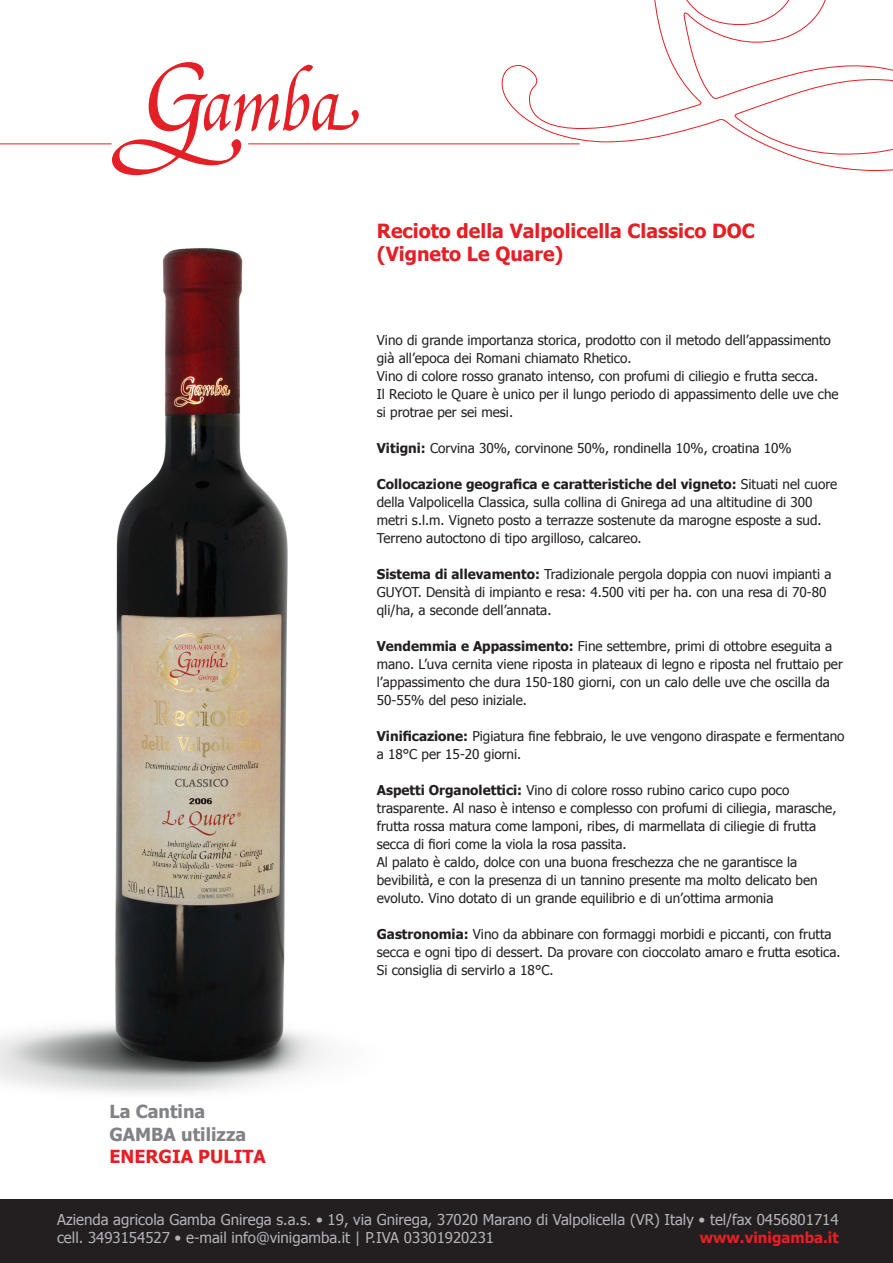
<style>
.page{position:relative;width:893px;height:1263px;background:#fff}
.page>*{position:absolute;margin:0;border:0;box-sizing:border-box;transform-origin:0 0}
.t1{font:700 19.5px "Tahoma";color:#e41f25}
.t2{font:700 18px "Tahoma";color:#808285}
.t3{font:700 18px "Tahoma";color:#e41f25}
.t4{font:15px "Tahoma";color:#b2b3b7}
.t5{font:700 15px "Tahoma";color:#e41f25}
.t6{font:13.5px/18px "Tahoma";color:#231f20}
.s1{font-weight:700}
</style>
<div class="page">
<img style="left:0;top:175px;width:518px;height:1025px">
<svg style="left:112px;top:62px;width:247px;height:113px"></svg>
<hr style="left:0;top:143px;width:112px;height:1px;background:#e41f25">
<hr style="left:248px;top:143px;width:332px;height:1px;background:#e41f25">
<div style="left:0;top:1200px;width:893px;height:63px;background:#231f20"></div>
<svg style="left:501px;top:0;width:392px;height:171px"></svg>
<p class="t1" style="left:377px;top:217px;width:380px">Recioto della Valpolicella Classico DOC</p>
<p class="t1" style="left:377px;top:241px;width:188px">(Vigneto Le Quare)</p>
<p class="t2" style="left:109px;top:1099px;width:97px">La Cantina</p>
<p class="t2" style="left:109px;top:1122px;width:138px">GAMBA utilizza</p>
<p class="t3" style="left:109px;top:1144px;width:158px">ENERGIA PULITA</p>
<p class="t6" style="left:377px;top:330px;width:455px">Vino di grande importanza storica, prodotto con il metodo dell’appassimento già all’epoca dei Romani chiamato Rhetico.</p>
<p class="t6" style="left:377px;top:366px;width:443px">Vino di colore rosso granato intenso, con profumi di ciliegio e frutta secca.</p>
<p class="t6" style="left:377px;top:384px;width:463px">Il Recioto le Quare è unico per il lungo periodo di appassimento delle uve che si protrae per sei mesi.</p>
<p class="t6" style="left:377px;top:438px;width:416px"><span class="s1">Vitigni:</span> Corvina 30%, corvinone 50%, rondinella 10%, croatina 10%</p>
<p class="t6" style="left:377px;top:474px;width:462px"><span class="s1">Collocazione geografica e caratteristiche del vigneto:</span> Situati nel cuore della Valpolicella Classica, sulla collina di Gnirega ad una altitudine di 300 metri s.l.m. Vigneto posto a terrazze sostenute da marogne esposte a sud.<br>Terreno autoctono di tipo argilloso, calcareo.</p>
<p class="t6" style="left:377px;top:564px;width:456px"><span class="s1">Sistema di allevamento:</span> Tradizionale pergola doppia con nuovi impianti a<br>GUYOT. Densità di impianto e resa: 4.500 viti per ha. con una resa di 70-80 qli/ha, a seconde dell’annata.</p>
<p class="t6" style="left:377px;top:636px;width:468px"><span class="s1">Vendemmia e Appassimento:</span> Fine settembre, primi di ottobre eseguita a mano. L’uva cernita viene riposta in plateaux di legno e riposta nel fruttaio per l’appassimento che dura 150-180 giorni, con un calo delle uve che oscilla da 50-55% del peso iniziale.</p>
<p class="t6" style="left:377px;top:726px;width:469px"><span class="s1">Vinificazione:</span> Pigiatura fine febbraio, le uve vengono diraspate e fermentano a 18°C per 15-20 giorni.</p>
<p class="t6" style="left:377px;top:780px;width:461px"><span class="s1">Aspetti Organolettici:</span> Vino di colore rosso rubino carico cupo poco trasparente. Al naso è intenso e complesso con profumi di ciliegia, marasche, frutta rossa matura come lamponi, ribes, di marmellata di ciliegie di frutta secca di fiori come la viola la rosa passita.</p>
<p class="t6" style="left:377px;top:852px;width:442px">Al palato è caldo, dolce con una buona freschezza che ne garantisce la bevibilità, e con la presenza di un tannino presente ma molto delicato ben evoluto. Vino dotato di un grande equilibrio e di un’ottima armonia</p>
<p class="t6" style="left:377px;top:924px;width:465px"><span class="s1">Gastronomia:</span> Vino da abbinare con formaggi morbidi e piccanti, con frutta secca e ogni tipo di dessert. Da provare con cioccolato amaro e frutta esotica.<br>Si consiglia di servirlo a 18°C.</p>
<p class="t4" style="left:57px;top:1209px;width:783px">Azienda agricola Gamba Gnirega s.a.s. • 19, via Gnirega, 37020 Marano di Valpolicella (VR) Italy • tel/fax 0456801714</p>
<p class="t4" style="left:57px;top:1227px;width:438px">cell. 3493154527 • e-mail info@vinigamba.it | P.IVA 03301920231</p>
<p class="t5" style="left:700px;top:1226px;width:140px">www.vinigamba.it</p>
</div>
